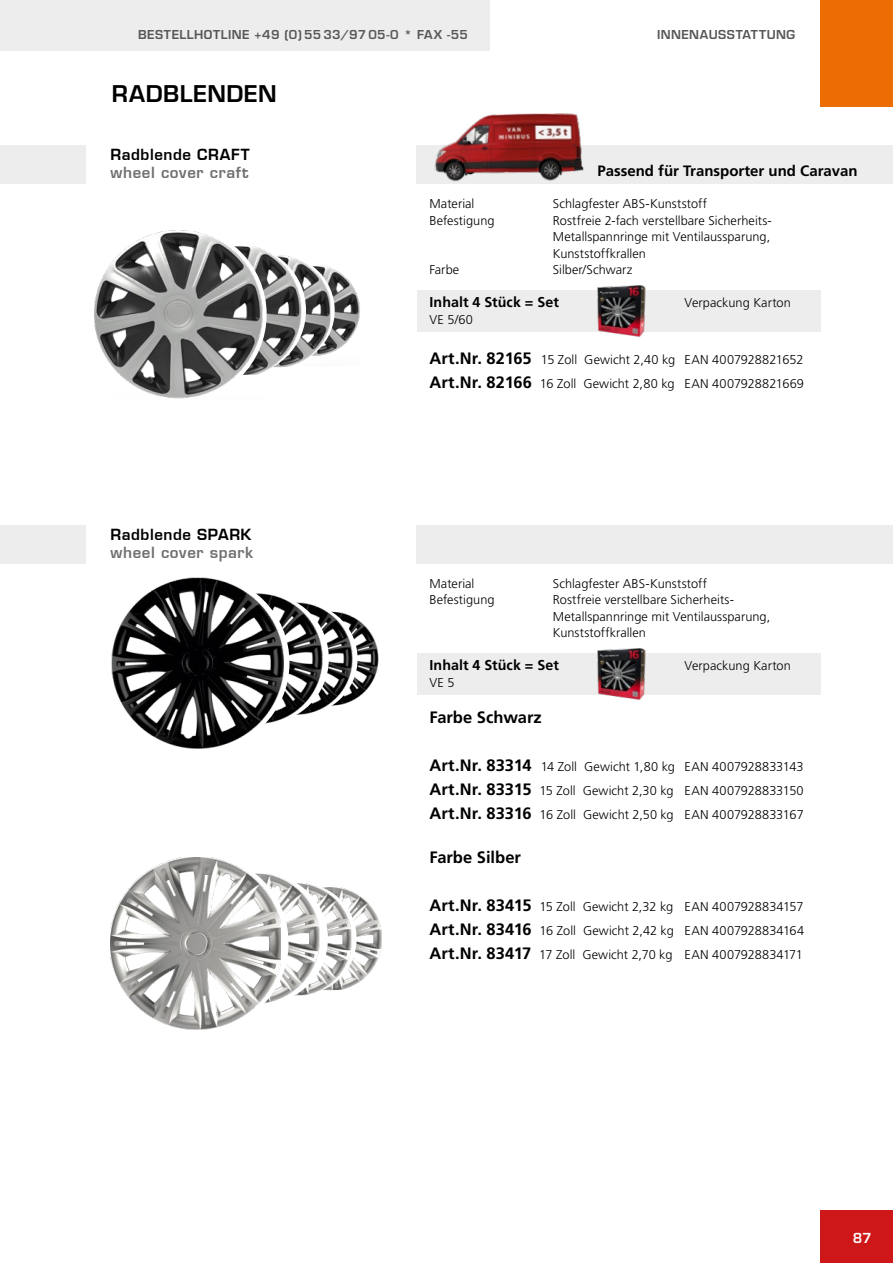
<style>
.page{position:relative;width:893px;height:1263px;background:#fff}
.page>*{position:absolute;margin:0;border:0;box-sizing:border-box;transform-origin:0 0}
.t1{font:600 22.5px "Eurostile LT Std";letter-spacing:.02em;color:#000}
.t2{font:700 16.5px "Frutiger LT Std";color:#000}
.t3{font:700 15px "Frutiger LT Std";color:#000}
.t4{font:600 15px "Eurostile LT";letter-spacing:.045em;color:#706f6f}
.t5{font:600 15px "Eurostile LT";letter-spacing:.035em;color:#000}
.t6{font:700 14.25px "Frutiger LT Std";letter-spacing:.005em;color:#000}
.t7{font:600 13.5px "Eurostile LT Std";color:#fff}
.t8{font:300 12.75px/24px "Frutiger LT Std";letter-spacing:.005em;color:#000}
.t9{font:600 12px "Eurostile LT Std";letter-spacing:.035em;color:#575756}
.s1{font-weight:700;font-size:16.5px}
</style>
<div class="page">
<div style="left:821px;top:1210px;width:72px;height:53px;background:#cd1719"></div>
<div style="left:0;top:0;width:489px;height:51px;background:#ededed"></div>
<div style="left:821px;top:0;width:72px;height:106px;background:#ed6d05"></div>
<div style="left:417px;top:290px;width:404px;height:41px;background:#ededed"></div>
<div style="left:0;top:145px;width:85px;height:39px;background:#ededed"></div>
<div style="left:417px;top:145px;width:476px;height:39px;background:#ededed"></div>
<img style="left:330px;top:267px;width:30px;height:86px">
<img style="left:302px;top:262px;width:28px;height:99px">
<img style="left:264px;top:250px;width:38px;height:122px">
<img style="left:94px;top:230px;width:170px;height:169px">
<img style="left:595px;top:285px;width:54px;height:52px">
<img style="left:434px;top:113px;width:150px;height:69px">
<img style="left:358px;top:620px;width:21px;height:78px">
<img style="left:329px;top:611px;width:29px;height:95px">
<img style="left:290px;top:602px;width:39px;height:113px">
<div style="left:417px;top:653px;width:404px;height:41px;background:#ededed"></div>
<img style="left:111px;top:577px;width:179px;height:172px">
<div style="left:0;top:525px;width:85px;height:38px;background:#ededed"></div>
<div style="left:417px;top:525px;width:476px;height:38px;background:#ededed"></div>
<img style="left:594px;top:648px;width:54px;height:52px">
<img style="left:351px;top:891px;width:31px;height:96px">
<img style="left:319px;top:887px;width:32px;height:104px">
<div style="left:198px;top:874px;width:130px;height:129px;background:#fff;border-radius:50%"></div>
<img style="left:281px;top:878px;width:38px;height:121px">
<img style="left:110px;top:857px;width:171px;height:172px">
<p class="t9" style="left:138px;top:27px;width:331px">BESTELLHOTLINE +49 (0) 55 33/97 05-0 * FAX -55</p>
<p class="t9" style="left:657px;top:27px;width:139px">INNENAUSSTATTUNG</p>
<h1 class="t1" style="left:112px;top:80px;width:166px">RADBLENDEN</h1>
<p class="t5" style="left:111px;top:145px;width:140px">Radblende CRAFT</p>
<p class="t4" style="left:111px;top:163px;width:140px">wheel cover craft</p>
<p class="t3" style="left:597px;top:162px;width:262px">Passend für Transporter und Caravan</p>
<p class="t5" style="left:111px;top:525px;width:142px">Radblende SPARK</p>
<p class="t4" style="left:111px;top:543px;width:144px">wheel cover spark</p>
<p class="t8" style="left:429px;top:192px;width:46px">Material</p>
<p class="t8" style="left:553px;top:192px;width:156px">Schlagfester ABS-Kunststoff</p>
<p class="t8" style="left:429px;top:208px;width:67px">Befestigung</p>
<p class="t8" style="left:553px;top:212px;width:221px;line-height:16.5px">Rostfreie 2-fach verstellbare Sicherheits-<br>Metallspannringe mit Ventilaussparung,<br>Kunststoffkrallen</p>
<p class="t8" style="left:429px;top:258px;width:31px">Farbe</p>
<p class="t8" style="left:553px;top:258px;width:81px">Silber/Schwarz</p>
<p class="t6" style="left:429px;top:294px;width:131px">Inhalt 4 Stück = Set</p>
<p class="t8" style="left:685px;top:291px;width:108px">Verpackung Karton</p>
<p class="t8" style="left:429px;top:307px;width:45px">VE 5/60</p>
<p class="t8" style="left:429px;top:348px;width:376px"><span class="s1">Art.Nr. 82165</span> 15 Zoll Gewicht 2,40 kg EAN 4007928821652<br><span class="s1">Art.Nr. 82166</span> 16 Zoll Gewicht 2,80 kg EAN 4007928821669</p>
<p class="t8" style="left:429px;top:572px;width:46px">Material</p>
<p class="t8" style="left:553px;top:572px;width:156px">Schlagfester ABS-Kunststoff</p>
<p class="t8" style="left:429px;top:588px;width:67px">Befestigung</p>
<p class="t8" style="left:553px;top:592px;width:219px;line-height:16.5px">Rostfreie verstellbare Sicherheits-<br>Metallspannringe mit Ventilaussparung,<br>Kunststoffkrallen</p>
<p class="t6" style="left:429px;top:657px;width:131px">Inhalt 4 Stück = Set</p>
<p class="t8" style="left:685px;top:654px;width:108px">Verpackung Karton</p>
<p class="t8" style="left:429px;top:671px;width:27px">VE 5</p>
<p class="t2" style="left:429px;top:708px;width:114px">Farbe Schwarz</p>
<p class="t8" style="left:429px;top:755px;width:376px;text-align:justify"><span class="s1">Art.Nr. 83314</span> 14 Zoll Gewicht 1,80 kg EAN 4007928833143<br><span class="s1">Art.Nr. 83315</span> 15 Zoll Gewicht 2,30 kg EAN 4007928833150<br><span class="s1">Art.Nr. 83316</span> 16 Zoll Gewicht 2,50 kg EAN 4007928833167</p>
<p class="t2" style="left:429px;top:848px;width:93px">Farbe Silber</p>
<p class="t8" style="left:429px;top:895px;width:376px;text-align:justify"><span class="s1">Art.Nr. 83415</span> 15 Zoll Gewicht 2,32 kg EAN 4007928834157<br><span class="s1">Art.Nr. 83416</span> 16 Zoll Gewicht 2,42 kg EAN 4007928834164<br><span class="s1">Art.Nr. 83417</span> 17 Zoll Gewicht 2,70 kg EAN 4007928834171</p>
<p class="t7" style="left:853px;top:1230px;width:21px">87</p>
</div>
